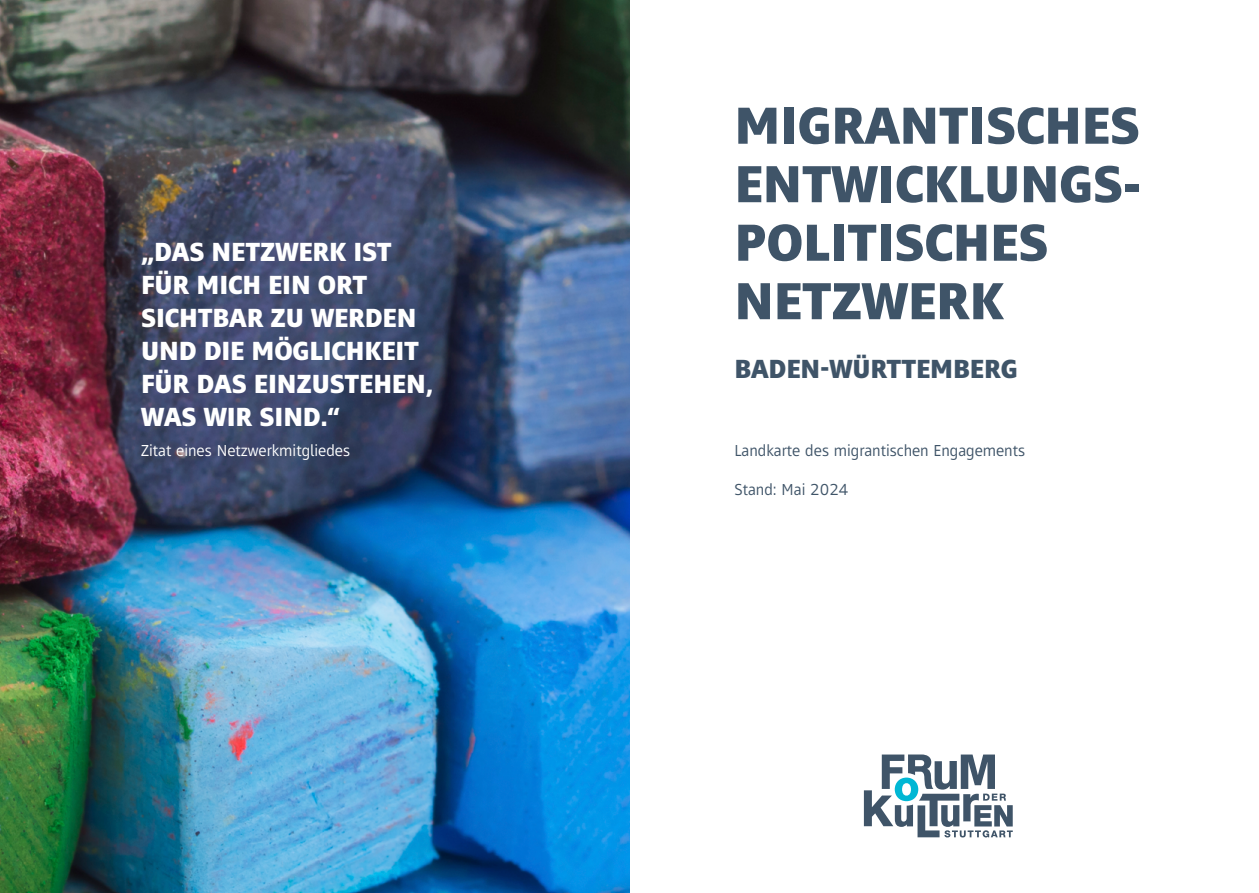
<style>
.page{position:relative;width:1259px;height:893px;background:#fff}
.page>*{position:absolute;margin:0;border:0;box-sizing:border-box;transform-origin:0 0}
.t1{font:800 54px/58.5px "Mayberry Pro";letter-spacing:-.005em;color:#3f5468;scale:.95 1}
.t2{font:800 27px/33px "Mayberry Pro";letter-spacing:-.005em;color:#fff;scale:.95 1}
.t3{font:800 27px "Mayberry Pro";letter-spacing:-.005em;color:#3f5468;scale:.95 1}
.t4{font:16.5px "Mayberry Pro";color:#3f5468}
.t5{font:16.5px "Mayberry Pro";color:#fff}
</style>
<div class="page">
<img style="left:0;top:0;width:629px;height:893px">
<svg style="left:864px;top:754px;width:148px;height:83px"></svg>
<p class="t2" style="left:141px;top:234px;width:309px">„DAS NETZWERK IST<br>FÜR MICH EIN ORT<br>SICHTBAR ZU WERDEN<br>UND DIE MÖGLICHKEIT<br>FÜR DAS EINZUSTEHEN,<br>WAS WIR SIND.“</p>
<p class="t5" style="left:141px;top:439px;width:210px">Zitat eines Netzwerkmitgliedes</p>
<h1 class="t1" style="left:734px;top:94px;width:430px">MIGRANTISCHES<br>ENTWICKLUNGS-<br>POLITISCHES<br>NETZWERK</h1>
<p class="t3" style="left:734px;top:350px;width:300px">BADEN-WÜRTTEMBERG</p>
<p class="t4" style="left:734px;top:439px;width:292px">Landkarte des migrantischen Engagements</p>
<p class="t4" style="left:734px;top:478px;width:115px">Stand: Mai 2024</p>
</div>
